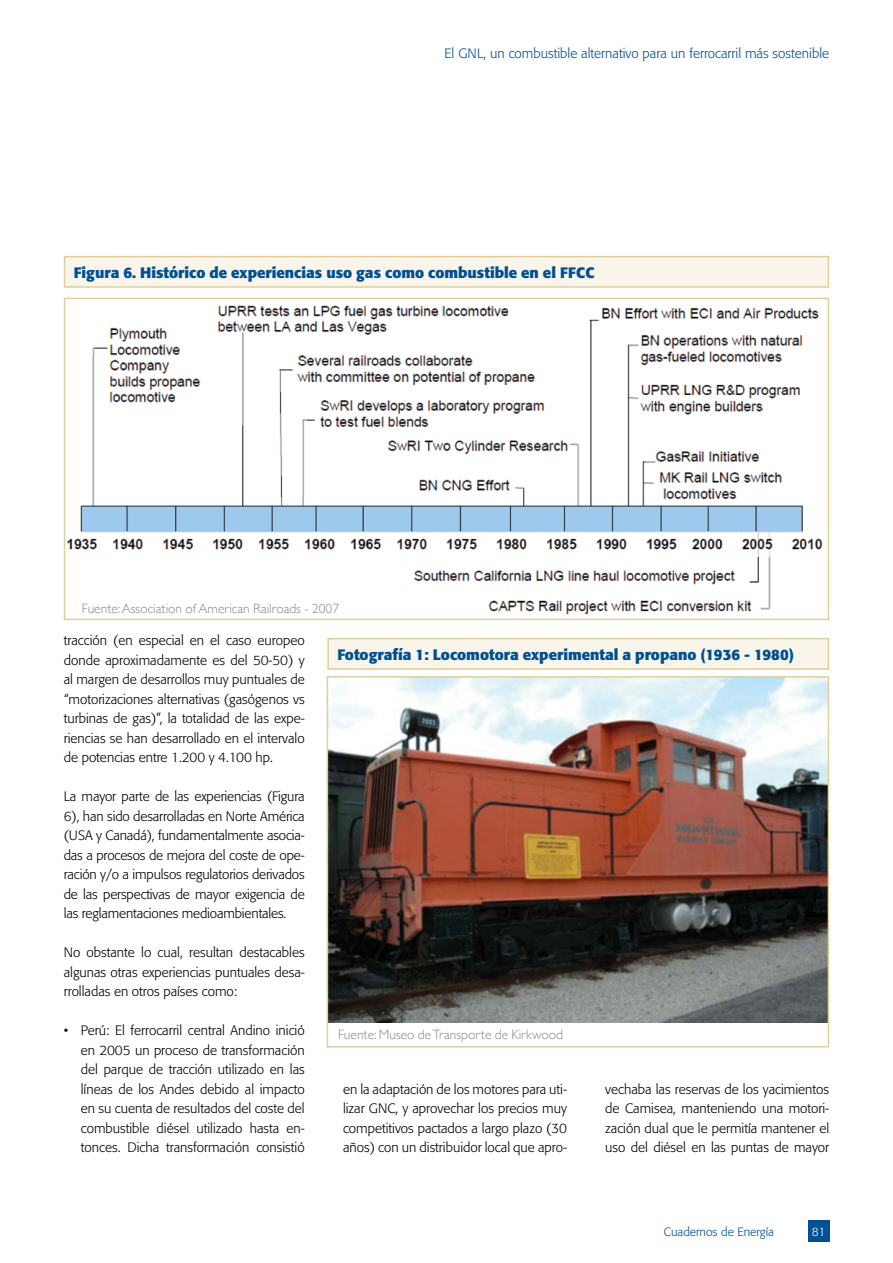
<style>
.page{position:relative;width:893px;height:1263px;background:#fff}
.page>*{position:absolute;margin:0;border:0;box-sizing:border-box;transform-origin:0 0}
.t1{font:700 15px "Formata";color:#005092}
.t2{font:300 13.5px/19.5px "Formata";color:#000;text-align:justify}
.t3{font:300 13.5px "Gill Sans";color:#878787}
.t4{font:300 13.5px "Formata";color:#005092}
.t5{font:300 12px "Formata";color:#005092}
.t6{font:300 12px "Formata";color:#fff}
</style>
<div class="page">
<div style="left:808px;top:1220px;width:21px;height:22px;background:#005092"></div>
<img style="left:67px;top:305px;width:756px;height:310px">
<div style="left:64px;top:298px;width:765px;height:322px;border:2px solid #e0cf9c"></div>
<div style="left:65px;top:257px;width:763px;height:30px;background:#f9f5eb"></div>
<div style="left:64px;top:256px;width:765px;height:32px;border:2px solid #e0cf9c"></div>
<div style="left:328px;top:639px;width:500px;height:30px;background:#f9f5eb"></div>
<div style="left:327px;top:638px;width:502px;height:32px;border:2px solid #e0cf9c"></div>
<img style="left:330px;top:679px;width:496px;height:343px">
<div style="left:327px;top:676px;width:502px;height:371px;border:2px solid #e0cf9c"></div>
<p class="t4" style="left:445px;top:46px;width:386px">El GNL, un combustible alternativo para un ferrocarril más sostenible</p>
<p class="t1" style="left:74px;top:263px;width:522px">Figura 6. Histórico de experiencias uso gas como combustible en el FFCC</p>
<p class="t3" style="left:82px;top:598px;width:259px">Fuente: Association of American Railroads - 2007</p>
<p class="t2" style="left:64px;top:631px;width:242px">tracción (en especial en el caso europeo donde aproximadamente es del 50-50) y al margen de desarrollos muy puntuales de “motorizaciones alternativas (gasógenos vs turbinas de gas)”, la totalidad de las expe&shy;riencias se han desarrollado en el intervalo de potencias entre 1.200 y 4.100 hp.</p>
<p class="t2" style="left:64px;top:787px;width:242px">La mayor parte de las experiencias (Figura 6), han sido desarrolladas en Norte América (USA y Canadá), fundamentalmente asocia&shy;das a procesos de mejora del coste de ope&shy;ración y/o a impulsos regulatorios derivados de las perspectivas de mayor exigencia de las reglamentaciones medioambientales.</p>
<p class="t2" style="left:64px;top:943px;width:242px">No obstante lo cual, resultan destacables algunas otras experiencias puntuales desa&shy;rrolladas en otros países como:</p>
<p class="t2" style="left:81px;top:1021px;width:225px;text-indent:-17px">• Perú: El ferrocarril central Andino inició en 2005 un proceso de transformación del parque de tracción utilizado en las líneas de los Andes debido al impacto en su cuenta de resultados del coste del combustible diésel utilizado hasta en&shy;tonces. Dicha transformación consistió</p>
<p class="t1" style="left:337px;top:645px;width:458px">Fotografía 1: Locomotora experimental a propano (1936 - 1980)</p>
<p class="t3" style="left:338px;top:1024px;width:226px">Fuente: Museo de Transporte de Kirkwood</p>
<p class="t2" style="left:343px;top:1079px;width:225px">en la adaptación de los motores para uti&shy;lizar GNC, y aprovechar los precios muy competitivos pactados a largo plazo (30 años) con un distribuidor local que apro-</p>
<p class="t2" style="left:605px;top:1079px;width:225px">vechaba las reservas de los yacimientos de Camisea, manteniendo una motori&shy;zación dual que le permitía mantener el uso del diésel en las puntas de mayor</p>
<p class="t5" style="left:664px;top:1224px;width:112px">Cuadernos de Energía</p>
<p class="t6" style="left:812px;top:1224px;width:15px">81</p>
</div>
